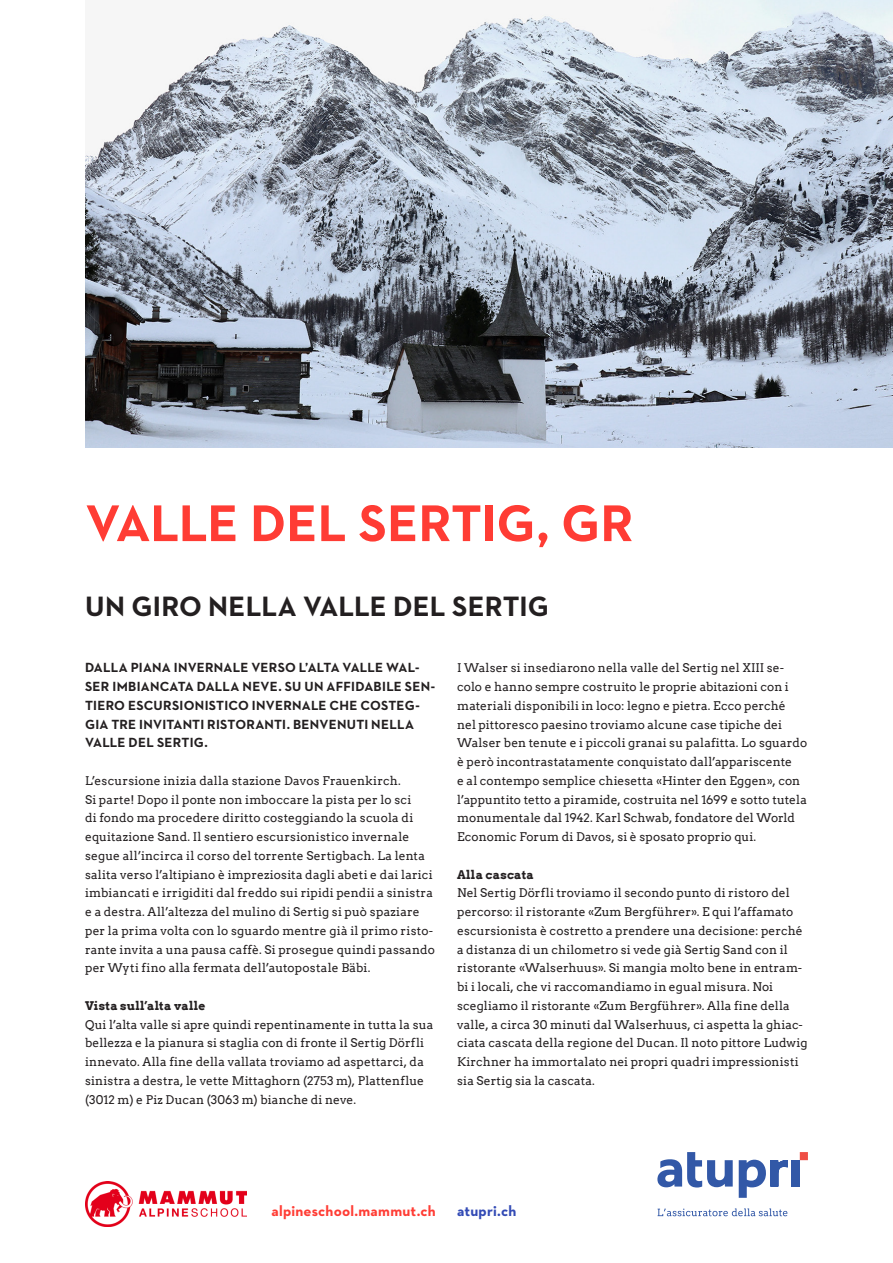
<style>
.page{position:relative;width:893px;height:1263px;background:#fff}
.page>*{position:absolute;margin:0;border:0;box-sizing:border-box;transform-origin:0 0}
._01_Titel_H1{font:700 52.5px "Neutraface 2 Text";color:#ff3c34}
._02_Titel_H2{font:700 28.5px "Neutraface 2 Text";letter-spacing:.005em;color:#231f20}
.t1{font:700 15px "Neutraface 2 Text";letter-spacing:.015em;color:#ff3c34}
.t2{font:700 15px "Neutraface 2 Text";letter-spacing:.01em;color:#324ab5}
._04_Titel_H4{font:700 13.5px/18.8px "Neutraface 2 Text";letter-spacing:.015em;color:#231f20}
._05_Lauftext{font:12px/18.8px "Arvo";letter-spacing:.015em;color:#231f20}
._05_Lauftext-2{font:700 12px "Arvo";letter-spacing:.01em;color:#231f20}
</style>
<div class="page">
<svg style="left:800px;top:1152px;width:8px;height:8px"></svg>
<svg style="left:657px;top:1152px;width:76px;height:35px"></svg>
<svg style="left:739px;top:1160px;width:49px;height:38px"></svg>
<div style="left:792px;top:1160px;width:8px;height:26px;background:#3258a7"></div>
<svg style="left:658px;top:1208px;width:129px;height:8px"></svg>
<img style="left:85px;top:1181px;width:162px;height:45px">
<img style="left:85px;top:0;width:808px;height:447px">
<p class="_01_Titel_H1" style="left:85px;top:490px;width:549px">VALLE DEL SERTIG, GR</p>
<p class="_02_Titel_H2" style="left:85px;top:588px;width:465px">UN GIRO NELLA VALLE DEL SERTIG</p>
<p class="_04_Titel_H4" style="left:85px;top:658px;width:352px">DALLA PIANA INVERNALE VERSO L’ALTA VALLE WAL-SER IMBIANCATA DALLA NEVE. SU UN AFFIDABILE SEN-TIERO ESCURSIONISTICO INVERNALE CHE COSTEG-GIA TRE INVITANTI RISTORANTI. BENVENUTI NELLA VALLE DEL SERTIG.</p>
<p class="_05_Lauftext" style="left:85px;top:771px;width:351px">L’escursione inizia dalla stazione Davos Frauenkirch.<br>Si parte! Dopo il ponte non imboccare la pista per lo sci<br>di fondo ma procedere diritto costeggiando la scuola di equitazione Sand. Il sentiero escursionistico invernale segue all’incirca il corso del torrente Sertigbach. La lenta salita verso l’altipiano è impreziosita dagli abeti e dai larici imbiancati e irrigiditi dal freddo sui ripidi pendii a sinistra e a destra. All’altezza del mulino di Sertig si può spaziare per la prima volta con lo sguardo mentre già il primo risto&shy;rante invita a una pausa caffè. Si prosegue quindi passando per Wyti fino alla fermata dell’autopostale Bäbi.</p>
<p class="_05_Lauftext-2" style="left:85px;top:998px;width:122px">Vista sull’alta valle</p>
<p class="_05_Lauftext" style="left:85px;top:1015px;width:350px">Qui l’alta valle si apre quindi repentinamente in tutta la sua bellezza e la pianura si staglia con di fronte il Sertig Dörfli innevato. Alla fine della vallata troviamo ad aspettarci, da sinistra a destra, le vette Mittaghorn (2753 m), Plattenflue (3012 m) e Piz Ducan (3063 m) bianche di neve.</p>
<p class="_05_Lauftext" style="left:457px;top:659px;width:352px">I Walser si insediarono nella valle del Sertig nel XIII se&shy;colo e hanno sempre costruito le proprie abitazioni con i materiali disponibili in loco: legno e pietra. Ecco perché nel pittoresco paesino troviamo alcune case tipiche dei Walser ben tenute e i piccoli granai su palafitta. Lo sguardo è però incontrastatamente conquistato dall’appariscente<br>e al contempo semplice chiesetta «Hinter den Eggen», con l’appuntito tetto a piramide, costruita nel 1699 e sotto tutela monumentale dal 1942. Karl Schwab, fondatore del World Economic Forum di Davos, si è sposato proprio qui.</p>
<p class="_05_Lauftext-2" style="left:457px;top:867px;width:78px">Alla cascata</p>
<p class="_05_Lauftext" style="left:457px;top:884px;width:352px">Nel Sertig Dörfli troviamo il secondo punto di ristoro del percorso: il ristorante «Zum Bergführer». E qui l’affamato escursionista è costretto a prendere una decisione: perché a distanza di un chilometro si vede già Sertig Sand con il ristorante «Walserhuus». Si mangia molto bene in entram&shy;bi i locali, che vi raccomandiamo in egual misura. Noi scegliamo il ristorante «Zum Bergführer». Alla fine della valle, a circa 30 minuti dal Walserhuus, ci aspetta la ghiac&shy;ciata cascata della regione del Ducan. Il noto pittore Ludwig Kirchner ha immortalato nei propri quadri impressionisti sia Sertig sia la cascata.</p>
<p class="t1" style="left:271px;top:1201px;width:166px">alpineschool.mammut.ch</p>
<p class="t2" style="left:457px;top:1201px;width:61px">atupri.ch</p>
</div>
